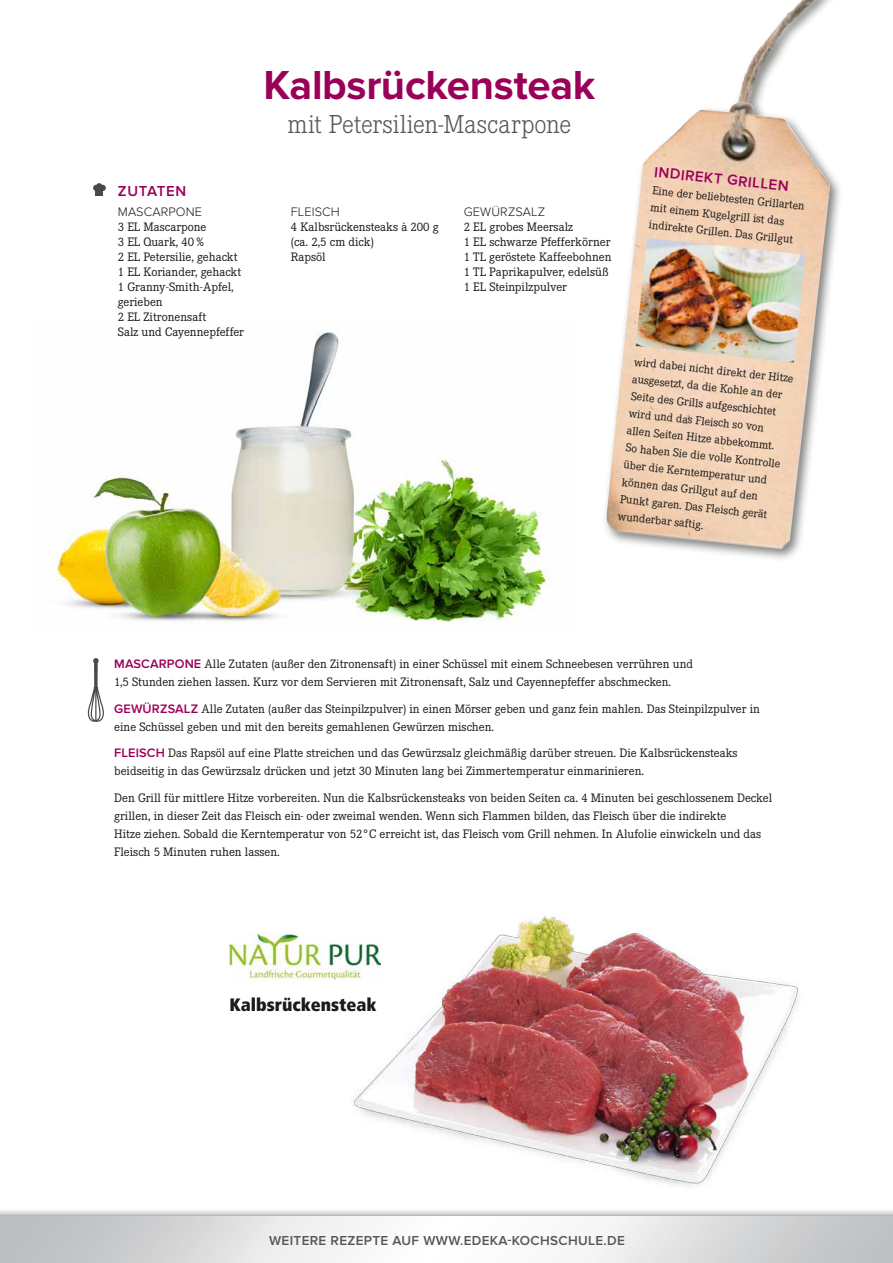
<style>
.page{position:relative;width:893px;height:1263px;background:#fff}
.page>*{position:absolute;margin:0;border:0;box-sizing:border-box;transform-origin:0 0}
.t1{font:700 42px "Proxima Nova";color:#9b0059}
.t2{font:300 27px "Corporate E";letter-spacing:-.005em;color:#565656}
.t3{font:900 condensed 18px "Frutiger";color:#1a1a18}
.t4{font:600 15px "Proxima Nova";color:#9b0059}
.t5{font:600 13.5px "Proxima Nova";letter-spacing:.025em;color:#565656}
.t6{font:12.75px/15px "Corporate E";color:#1a1a18}
.t7{font:300 12.75px "Proxima Nova";letter-spacing:.01em;color:#1a1a18}
.t8{font:600 12.75px "Proxima Nova";letter-spacing:.01em;color:#9b0059}
.t9{font:12px/17.2px "Corporate E";color:#1a1a18}
.s1{font-family:"Proxima Nova";font-weight:600;color:#9b0059}
</style>
<div class="page">
<img style="left:56px;top:332px;width:494px;height:290px">
<div style="left:96px;top:188px;width:7px;height:8px;background:#494948"></div>
<svg style="left:93px;top:183px;width:13px;height:8px"></svg>
<svg style="left:87px;top:658px;width:17px;height:64px"></svg>
<img style="left:607px;top:0;width:223px;height:549px">
<img style="left:636px;top:238px;width:169px;height:124px">
<img style="left:352px;top:916px;width:447px;height:270px">
<img style="left:230px;top:933px;width:151px;height:49px">
<div style="left:0;top:1208px;width:893px;height:55px;background:#1a1a18;opacity:.7"></div>
<svg style="left:0;top:1217px;width:893px;height:46px"></svg>
<p class="t4" style="left:118px;top:182px;width:70px">ZUTATEN</p>
<p class="t7" style="left:118px;top:205px;width:86px">MASCARPONE</p>
<p class="t6" style="left:118px;top:220px;width:128px">3 EL Mascarpone<br>3 EL Quark, 40 %<br>2 EL Petersilie, gehackt<br>1 EL Koriander, gehackt<br>1 Granny-Smith-Apfel, gerieben<br>2 EL Zitronensaft<br>Salz und Cayennepfeffer</p>
<h1 class="t1" style="left:264px;top:61px;width:333px">Kalbsrückensteak</h1>
<h2 class="t2" style="left:288px;top:110px;width:285px">mit Petersilien-Mascarpone</h2>
<p class="t7" style="left:291px;top:205px;width:51px">FLEISCH</p>
<p class="t6" style="left:291px;top:220px;width:150px">4 Kalbsrückensteaks à 200 g (ca. 2,5 cm dick)<br>Rapsöl</p>
<p class="t7" style="left:464px;top:205px;width:83px">GEWÜRZSALZ</p>
<p class="t6" style="left:464px;top:220px;width:149px">2 EL grobes Meersalz<br>1 EL schwarze Pfefferkörner<br>1 TL geröstete Kaffeebohnen<br>1 TL Paprikapulver, edelsüß<br>1 EL Steinpilzpulver</p>
<p class="t4" style="left:655px;top:163px;width:136px;rotate:6deg">IND IREK T G RILLE N</p>
<p class="t9" style="left:651px;top:199px;width:147px;rotate:6deg">mit einem Kugelgrill ist das indirekte Grillen. Das Grillgut</p>
<p class="t9" style="left:653px;top:182px;width:154px;rotate:6deg">Eine der beliebtesten Grillarten</p>
<p class="t9" style="left:635px;top:353px;width:162px;rotate:6deg">wird dabei nicht direkt der Hitze ausgesetzt, da die Kohle an der<br>Seite des Grills aufgeschichtet wird und das Fleisch so von allen Seiten Hitze abbekommt.<br>So haben Sie die volle Kontrolle über die Kerntemperatur und können das Grillgut auf den<br>Punkt garen. Das Fleisch gerät wunderbar saftig.</p>
<p class="t6" style="left:114px;top:655px;width:580px;line-height:18px;text-indent:45px"><span class="s1">RPONE</span> Alle Zutaten (außer den Zitronensaft) in einer Schüssel mit einem Schneebesen verrühren und<br>1,5 Stunden ziehen lassen. Kurz vor dem Servieren mit Zitronensaft, Salz und Cayennepfeffer abschmecken.</p>
<p class="t8" style="left:114px;top:701px;width:55px">GEWÜRZSALZ</p>
<p class="t8" style="left:114px;top:656px;width:10px">MASCA</p>
<p class="t6" style="left:114px;top:700px;width:647px;line-height:18px;text-indent:87px">Alle Zutaten (außer das Steinpilzpulver) in einen Mörser geben und ganz fein mahlen. Das Steinpilzpulver in eine Schüssel geben und mit den bereits gemahlenen Gewürzen mischen.</p>
<p class="t8" style="left:114px;top:745px;width:35px">FLEISCH</p>
<p class="t6" style="left:114px;top:744px;width:625px;line-height:18px;text-indent:54px">Das Rapsöl auf eine Platte streichen und das Gewürzsalz gleichmäßig darüber streuen. Die Kalbsrückensteaks beidseitig in das Gewürzsalz drücken und jetzt 30 Minuten lang bei Zimmertemperatur einmarinieren.</p>
<p class="t6" style="left:114px;top:789px;width:659px;line-height:18px">Den Grill für mittlere Hitze vorbereiten. Nun die Kalbsrückensteaks von beiden Seiten ca. 4 Minuten bei geschlossenem Deckel grillen, in dieser Zeit das Fleisch ein- oder zweimal wenden. Wenn sich Flammen bilden, das Fleisch über die indirekte<br>Hitze ziehen. Sobald die Kerntemperatur von 52°C erreicht ist, das Fleisch vom Grill nehmen. In Alufolie einwickeln und das Fleisch 5 Minuten ruhen lassen.</p>
<h3 class="t3" style="left:230px;top:993px;width:149px">Kalbsrückensteak</h3>
<p class="t5" style="left:269px;top:1233px;width:71px">WEITERE REZE</p>
<p class="t5" style="left:364px;top:1233px;width:39px">PTE AUF</p>
<p class="t5" style="left:423px;top:1233px;width:50px">WWW.EDEKA</p>
<p class="t5" style="left:507px;top:1233px;width:15px">-KOCHSCHULE</p>
<p class="t5" style="left:604px;top:1233px;width:13px">.DE</p>
</div>
